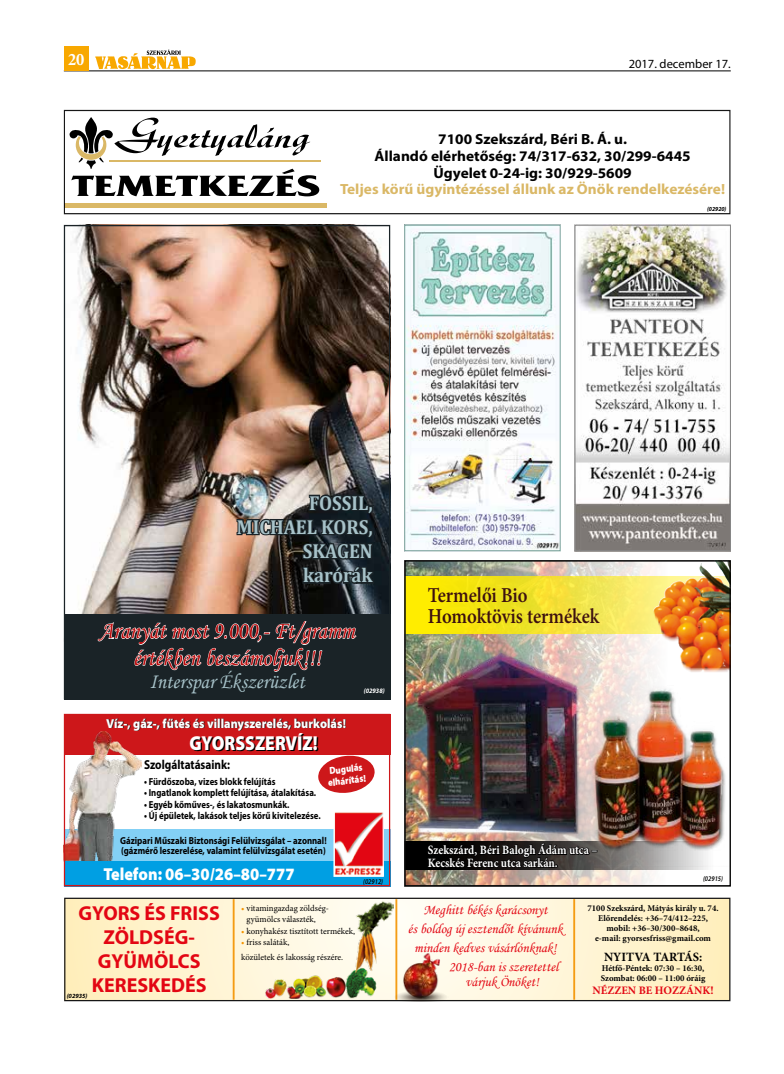
<style>
.page{position:relative;width:784px;height:1074px;background:#fff}
.page>*{position:absolute;margin:0;border:0;box-sizing:border-box;transform-origin:0 0}
.t1{font:24.25px/27px "Monotype Corsiva";color:#c00d0e;text-align:center;scale:.93 1}
.t2{font:21.62px "Monotype Corsiva";color:#a7c2c9;scale:.93 1}
.t3{font:600 21.25px/21.2px "Minion Pro";letter-spacing:-.005em;color:#3c1010;scale:.88 1}
.t4{font:700 20.25px/24.1px "Myriad Pro";color:#e30613;text-align:center}
.t5{font:700 20.25px/24.2px "Cambria";color:#a7c2c9;text-align:right;scale:.93 1}
.t6{font:900 20.25px "Myriad Pro";color:#fff;scale:.86 1}
.t7{font:700 condensed 17.5px "Minion Pro";color:#fff}
.t8{font:900 semi-expanded 17.38px "Myriad Pro";color:#fff;scale:.86 1}
.t9{font:700 14.75px/16.6px "Myriad Pro";color:#000;text-align:center;scale:1.04 1}
.t10{font:700 14.75px "Myriad Pro";color:#dab866;scale:1.04 1}
.t11{font:14px "Monotype Corsiva";color:#e30613}
.t12{font:900 semi-expanded 13px "Myriad Pro";color:#fff;scale:.86 1}
.t13{font:700 13px "Myriad Pro";color:#000;scale:.86 1}
.t14{font:700 12.75px/12.8px "Minion Pro";color:#fff;scale:.88 1}
.t15{font:700 12.62px "Minion Pro";letter-spacing:-.005em;color:#000}
.t16{font:12.5px "Myriad Pro";color:#000}
.t17{font:700 11.38px "Minion Pro";color:#e30613}
.t18{font:700 10.12px/10.1px "Myriad Pro";color:#000;scale:.86 1}
.t19{font:900 10.12px/11.6px "Myriad Pro";color:#fff;scale:.87 1}
.t20{font:700 8.88px/10px "Minion Pro";color:#000;text-align:center}
.t21{font:8.88px/11.4px "Minion Pro";color:#000}
.t22{font:italic 600 7.25px "Myriad Pro";color:#000;scale:.86 1}
.t23{font:italic 600 7.12px "Myriad Pro";color:#000;scale:.88 1}
.t24{font:italic 700 6.75px "Myriad Pro";color:#fff;scale:.93 1}
.t25{font:italic 700 6.38px "Myriad Pro";color:#000}
.t26{font:italic 700 6.12px "Myriad Pro";color:#000;scale:.94 1}
.s1{color:#f49400}
</style>
<div class="page">
<hr style="left:64px;top:71px;width:666px;height:1px;background:#000">
<div style="left:64px;top:46px;width:25px;height:25px;background:#f8a800"></div>
<svg style="left:95px;top:50px;width:100px;height:19px"></svg>
<hr style="left:109px;top:160px;width:212px;height:2px;background:#dab866">
<svg style="left:69px;top:117px;width:250px;height:79px"></svg>
<hr style="left:64px;top:203px;width:262px;height:4px;background:#dab866">
<div style="left:64px;top:110px;width:666px;height:104px;border:1px solid #000"></div>
<svg style="left:66px;top:899px;width:662px;height:100px;background:#fef4d2"></svg>
<div style="left:64px;top:897px;width:666px;height:104px;border:1px solid #000"></div>
<hr style="left:232px;top:899px;width:2px;height:100px;background:#f49400">
<hr style="left:573px;top:899px;width:1px;height:100px;background:#f49400">
<hr style="left:395px;top:899px;width:2px;height:100px;background:#f49400">
<img style="left:265px;top:901px;width:128px;height:97px">
<img style="left:393px;top:952px;width:55px;height:49px">
<img style="left:576px;top:227px;width:152px;height:322px">
<div style="left:574px;top:225px;width:156px;height:326px;border:1px solid #878787"></div>
<img style="left:406px;top:227px;width:152px;height:322px">
<div style="left:404px;top:225px;width:156px;height:326px;border:1px solid #7ba39c"></div>
<img style="left:74px;top:227px;width:314px;height:387px">
<img style="left:234px;top:492px;width:141px;height:94px">
<div style="left:64px;top:614px;width:326px;height:85px;background:#1a2327"></div>
<svg style="left:97px;top:621px;width:259px;height:51px"></svg>
<div style="left:64px;top:225px;width:326px;height:474px;border:1px solid #1a2327"></div>
<img style="left:406px;top:562px;width:247px;height:322px">
<svg style="left:406px;top:841px;width:187px;height:29px"></svg>
<svg style="left:406px;top:576px;width:231px;height:57px;background:#f5e52a"></svg>
<div style="left:408px;top:644px;width:180px;height:202px;background:#fff;opacity:.75"></div>
<img style="left:415px;top:649px;width:166px;height:189px">
<svg style="left:426px;top:839px;width:167px;height:29px;background:#201c1a"></svg>
<div style="left:637px;top:560px;width:93px;height:129px;background:#fff;opacity:.75"></div>
<svg style="left:593px;top:867px;width:115px;height:6px"></svg>
<img style="left:588px;top:685px;width:140px;height:182px">
<div style="left:404px;top:560px;width:326px;height:326px;border:1px solid #000"></div>
<div style="left:64px;top:714px;width:326px;height:40px;background:#cd171a"></div>
<div style="left:64px;top:829px;width:326px;height:32px;background:#83d0f5"></div>
<img style="left:66px;top:731px;width:75px;height:130px">
<div style="left:64px;top:861px;width:326px;height:25px;background:#009fe3"></div>
<img style="left:335px;top:812px;width:47px;height:63px">
<div style="left:333px;top:810px;width:51px;height:67px;border:1px solid #fff"></div>
<svg style="left:317px;top:754px;width:58px;height:39px"></svg>
<div style="left:64px;top:714px;width:326px;height:172px;border:1px solid #cd171a"></div>
<h3 class="t7" style="left:68px;top:47px;width:18px">20</h3>
<p class="t16" style="left:628px;top:56px;width:103px">2017. december 17.</p>
<h3 class="t9" style="left:374px;top:131px;width:305px">7100 Szekszárd, Béri B. Á. u.<br>Állandó elérhetőség: 74/317-632, 30/299-6445<br>Ügyelet 0-24-ig: 30/929-5609</h3>
<h3 class="t10" style="left:340px;top:180px;width:371px">Teljes körű ügyintézéssel állunk az Önök rendelkezésére!</h3>
<p class="t26" style="left:706px;top:205px;width:22px">(02920)</p>
<h3 class="t5" style="left:237px;top:490px;width:147px">FOSSIL,<br>MICHAEL KORS,<br>SKAGEN karórák</h3>
<h1 class="t1" style="left:99px;top:617px;width:276px">Aranyát most 9.000,- Ft/gramm értékben beszámoljuk!!!</h1>
<h2 class="t2" style="left:149px;top:668px;width:168px">Interspar Ékszerüzlet</h2>
<p class="t24" style="left:363px;top:686px;width:24px">(02938)</p>
<p class="t12" style="left:106px;top:714px;width:280px">Víz-, gáz-, fűtés és villanyszerelés, burkolás!</p>
<h3 class="t6" style="left:189px;top:730px;width:151px">GYORSSZERVÍZ!</h3>
<p class="t13" style="left:144px;top:756px;width:102px">Szolgáltatásaink:</p>
<p class="t18" style="left:144px;top:775px;width:154px">• Fürdőszoba, vizes blokk felújítás</p>
<p class="t18" style="left:144px;top:787px;width:202px">• Ingatlanok komplett felújítása, átalakítása.</p>
<p class="t18" style="left:144px;top:799px;width:171px">• Egyéb kőműves-, és lakatosmunkák.</p>
<p class="t18" style="left:144px;top:810px;width:207px">• Új épületek, lakások teljes körű kivitelezése.</p>
<p class="t19" style="left:325px;top:765px;width:45px;rotate:-7deg">Dugulás elhárítás!</p>
<p class="t18" style="left:120px;top:835px;width:241px">Gázipari Műszaki Biztonsági Felülvizsgálat – azonnal! (gázmérő leszerelése, valamint felülvizsgálat esetén)</p>
<h3 class="t8" style="left:103px;top:862px;width:224px">Telefon: 06–30/26–80–777</h3>
<h3 class="t4" style="left:79px;top:900px;width:143px">GYORS ÉS FRISS<br>ZÖLDSÉG-<br>GYÜMÖLCS<br>KERESKEDÉS</h3>
<p class="t21" style="left:246px;top:902px;width:84px;text-indent:-5px"><span class="s1">•</span> vitamingazdag zöldség&shy;gyümölcs választék,</p>
<p class="t21" style="left:241px;top:925px;width:115px"><span class="s1">•</span> konyhakész tisztított termékek,</p>
<p class="t21" style="left:241px;top:935px;width:103px;line-height:15px"><span class="s1">•</span> friss saláták,<br>közületek és lakosság részére.</p>
<p class="t25" style="left:67px;top:991px;width:22px">(02935)</p>
<p class="t22" style="left:363px;top:876px;width:25px">(02912)</p>
<h3 class="t3" style="left:427px;top:584px;width:196px">Termelői Bio<br>Homoktövis termékek</h3>
<p class="t14" style="left:427px;top:843px;width:194px">Szekszárd, Béri Balogh Ádám utca –<br>Kecskés Ferenc utca sarkán.</p>
<p class="t23" style="left:702px;top:874px;width:24px">(02915)</p>
<h3 class="t11" style="left:423px;top:901px;width:126px">Meghitt békés karácsonyt</h3>
<h3 class="t11" style="left:407px;top:920px;width:156px">és boldog új esztendőt kívánunk</h3>
<h3 class="t11" style="left:414px;top:939px;width:144px">minden kedves vásárlónknak!</h3>
<h3 class="t11" style="left:448px;top:957px;width:111px">2018-ban is szeretettel</h3>
<h3 class="t11" style="left:465px;top:973px;width:75px">várjuk Önöket!</h3>
<p class="t20" style="left:587px;top:903px;width:132px">7100 Szekszárd, Mátyás király u. 74.<br>Előrendelés: +36–74/412–225, mobil: +36–30/300–8648,<br>e-mail: gyorsesfriss@gmail.com</p>
<p class="t15" style="left:603px;top:948px;width:100px">NYITVA TARTÁS:</p>
<p class="t20" style="left:600px;top:963px;width:106px;text-align:left">Hétfő-Péntek: 07:30 – 16:30,<br>Szombat: 06:00 – 11:00 óráig</p>
<p class="t17" style="left:592px;top:982px;width:122px">NÉZZEN BE HOZZÁNK!</p>
</div>
